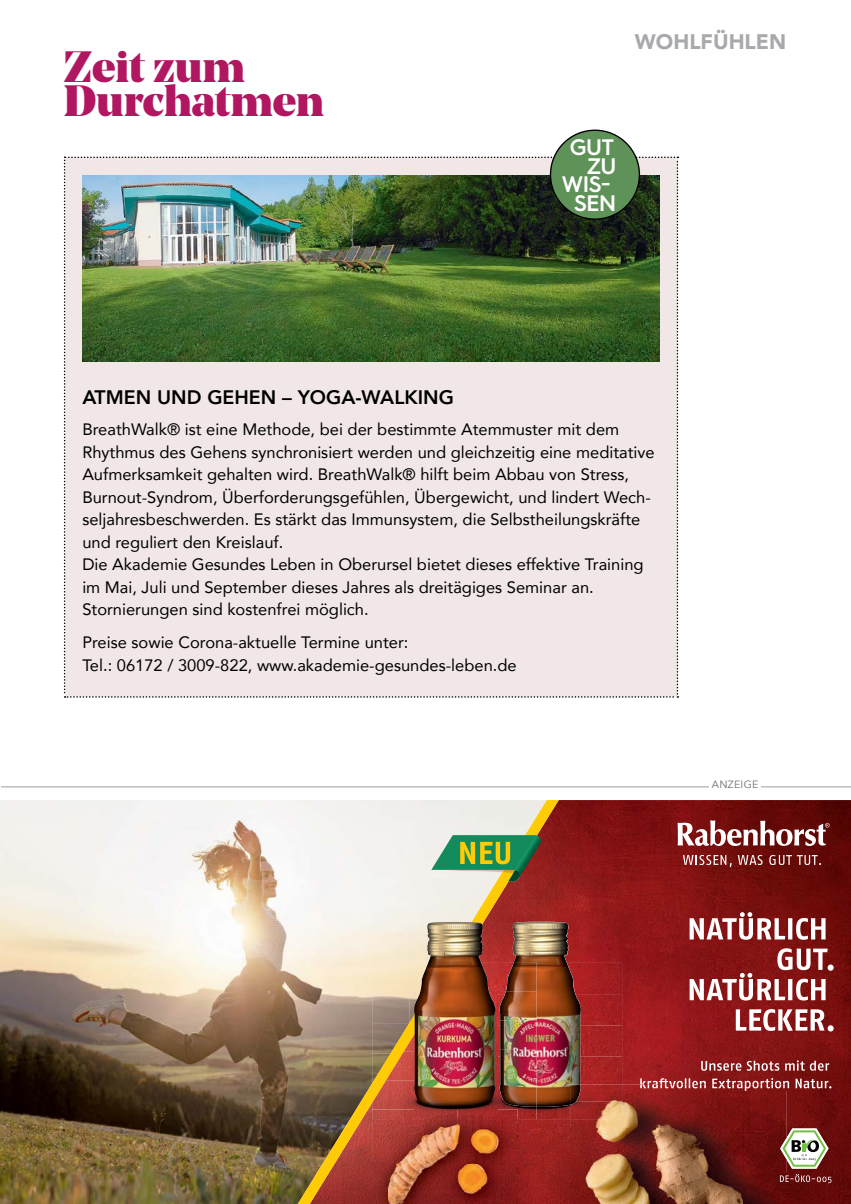
<style>
.page{position:relative;width:851px;height:1204px;background:#fff}
.page>*{position:absolute;margin:0;border:0;box-sizing:border-box;transform-origin:0 0}
.t1{font:900 43.65px/33.9px "Noe Display";color:#b11760}
.t2{font:600 22.5px "Hurme Geometric Sans 3";letter-spacing:-.02em;color:#fff}
.t3{font:900 21px "Avenir";color:#a7a9ac}
.t4{font:800 19.5px "Avenir";color:#000}
.t5{font:16.5px/22.5px "Avenir";color:#000}
.t6{font:10.5px "Avenir";letter-spacing:.03em;color:#6d6e71}
</style>
<div class="page">
<img style="left:0;top:800px;width:298px;height:403px">
<img style="left:558px;top:800px;width:292px;height:403px">
<svg style="left:298px;top:800px;width:260px;height:403px"></svg>
<svg style="left:689px;top:912px;width:136px;height:27px"></svg>
<svg style="left:689px;top:948px;width:144px;height:52px"></svg>
<svg style="left:735px;top:1008px;width:98px;height:23px"></svg>
<svg style="left:701px;top:1060px;width:128px;height:10px"></svg>
<svg style="left:640px;top:1077px;width:191px;height:13px;background:#a04a4a"></svg>
<svg style="left:682px;top:854px;width:49px;height:12px"></svg>
<svg style="left:737px;top:854px;width:25px;height:11px"></svg>
<svg style="left:769px;top:854px;width:52px;height:11px"></svg>
<svg style="left:677px;top:820px;width:152px;height:26px"></svg>
<img style="left:580px;top:962px;width:42px;height:32px">
<img style="left:580px;top:994px;width:42px;height:31px">
<img style="left:580px;top:1025px;width:42px;height:59px">
<img style="left:536px;top:1106px;width:33px;height:12px">
<svg style="left:569px;top:1106px;width:1px;height:12px"></svg>
<img style="left:512px;top:921px;width:68px;height:185px">
<img style="left:372px;top:962px;width:42px;height:30px">
<img style="left:372px;top:992px;width:42px;height:31px">
<img style="left:372px;top:1023px;width:22px;height:30px">
<img style="left:372px;top:1053px;width:5px;height:21px">
<img style="left:495px;top:962px;width:10px;height:32px">
<img style="left:406px;top:1046px;width:8px;height:5px">
<img style="left:389px;top:1051px;width:25px;height:29px">
<img style="left:372px;top:1080px;width:85px;height:38px">
<svg style="left:409px;top:1013px;width:5px;height:5px"></svg>
<img style="left:394px;top:1018px;width:20px;height:28px">
<img style="left:377px;top:1046px;width:29px;height:28px">
<img style="left:372px;top:1074px;width:17px;height:28px">
<img style="left:495px;top:994px;width:4px;height:31px">
<img style="left:495px;top:1025px;width:4px;height:62px">
<img style="left:457px;top:1087px;width:40px;height:22px">
<img style="left:497px;top:1087px;width:39px;height:31px">
<img style="left:505px;top:962px;width:31px;height:29px">
<img style="left:499px;top:991px;width:37px;height:115px">
<img style="left:414px;top:921px;width:81px;height:185px">
<svg style="left:431px;top:835px;width:110px;height:48px;background:#789f6a"></svg>
<img style="left:570px;top:1084px;width:86px;height:119px">
<img style="left:656px;top:1090px;width:130px;height:113px">
<img style="left:784px;top:1084px;width:2px;height:6px">
<img style="left:640px;top:1084px;width:144px;height:6px">
<img style="left:580px;top:1084px;width:42px;height:17px">
<img style="left:570px;top:1101px;width:52px;height:17px">
<img style="left:570px;top:1084px;width:10px;height:20px">
<img style="left:372px;top:1109px;width:16px;height:94px">
<img style="left:388px;top:1118px;width:129px;height:85px">
<img style="left:457px;top:1109px;width:60px;height:9px">
<svg style="left:779px;top:1128px;width:52px;height:55px"></svg>
<hr style="left:1px;top:786px;width:849px;height:1px;background:#bcbec0">
<div style="left:708px;top:777px;width:52px;height:12px;background:#fff"></div>
<div style="left:64px;top:156px;width:614px;height:541px;background:#f1e7e7"></div>
<img style="left:82px;top:175px;width:577px;height:186px">
<div style="left:550px;top:130px;width:89px;height:89px;background:#5f9258;border-radius:50%"></div>
<p class="t1" style="left:64px;top:49px;width:262px">Zeit zum<br>Durchatmen</p>
<p class="t3" style="left:634px;top:24px;width:153px">WOHLFÜHLEN</p>
<p class="t2" style="left:570px;top:131px;width:46px">GUT</p>
<p class="t2" style="left:586px;top:150px;width:31px">ZU</p>
<p class="t2" style="left:562px;top:169px;width:50px">WIS-</p>
<p class="t2" style="left:574px;top:187px;width:43px">SEN</p>
<p class="t4" style="left:82px;top:381px;width:373px">ATMEN UND GEHEN – YOGA-WALKING</p>
<p class="t5" style="left:82px;top:417px;width:573px">BreathWalk® ist eine Methode, bei der bestimmte Atemmuster mit dem Rhythmus des Gehens synchronisiert werden und gleichzeitig eine meditative Aufmerksamkeit gehalten wird. BreathWalk® hilft beim Abbau von Stress, Burnout-Syndrom, Überforderungsgefühlen, Übergewicht, und lindert Wech&shy;seljahresbeschwerden. Es stärkt das Immunsystem, die Selbstheilungskräfte und reguliert den Kreislauf.</p>
<p class="t5" style="left:82px;top:552px;width:562px">Die Akademie Gesundes Leben in Oberursel bietet dieses effektive Training im Mai, Juli und September dieses Jahres als dreitägiges Seminar an.</p>
<p class="t5" style="left:82px;top:597px;width:288px">Stornierungen sind kostenfrei möglich.</p>
<p class="t5" style="left:82px;top:630px;width:327px">Preise sowie Corona-aktuelle Termine unter:</p>
<p class="t5" style="left:82px;top:653px;width:436px">Tel.: 06172 / 3009-822, www.akademie-gesundes-leben.de</p>
<p class="t6" style="left:711px;top:777px;width:48px">ANZEIGE</p>
</div>
